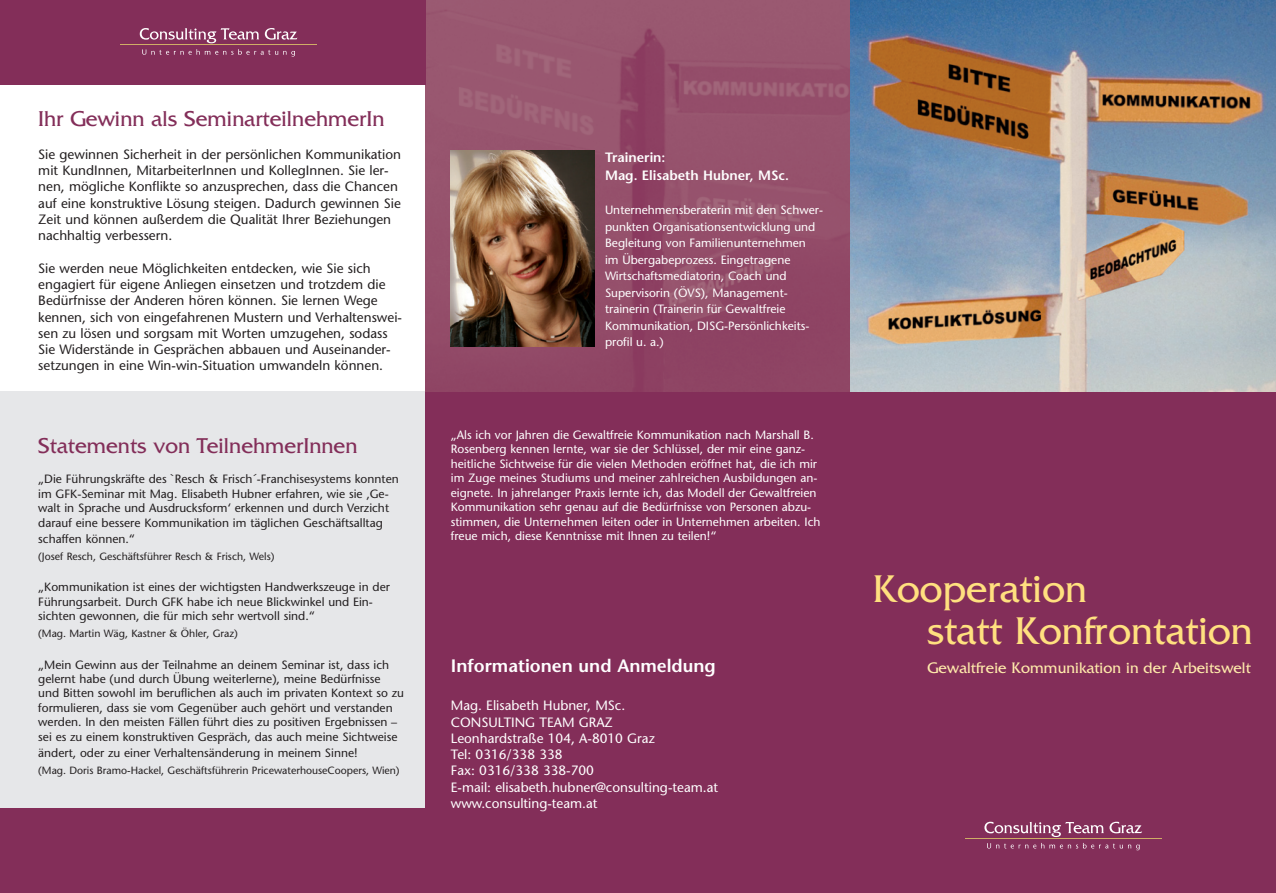
<style>
.page{position:relative;width:1276px;height:893px;background:#fff}
.page>*{position:absolute;margin:0;border:0;box-sizing:border-box;transform-origin:0 0}
.t1{font:40.5px/42px "Friz Quadrata";color:#ffe07f}
.t2{font:22.5px "Friz Quadrata";color:#832e59}
.t3{font:600 18px "Stone Sans";color:#fff}
.t4{font:15.9px "Friz Quadrata";letter-spacing:.005em;color:#ffeaab}
.t5{font:13.5px/16.2px "Stone Sans";color:#231f20}
.t6{font:13.5px "Stone Sans";color:#fff}
.t7{font:600 13.5px "Stone Sans";color:#fff}
.t8{font:12px/14.4px "Stone Sans";color:#231f20}
.t9{font:12px/16.5px "Stone Sans";color:#fff}
.t10{font:10.5px "Stone Sans";color:#231f20}
</style>
<div class="page">
<div style="left:0;top:392px;width:429px;height:501px;background:#e6e7e9"></div>
<div style="left:425px;top:0;width:851px;height:893px;background:#832e59"></div>
<hr style="left:965px;top:838px;width:196px;height:1px;background:#cfad66">
<svg style="left:984px;top:822px;width:158px;height:15px"></svg>
<svg style="left:987px;top:843px;width:152px;height:7px"></svg>
<img style="left:425px;top:0;width:851px;height:391px">
<img style="left:451px;top:151px;width:143px;height:195px">
<div style="left:0;top:0;width:425px;height:85px;background:#832e59"></div>
<hr style="left:120px;top:45px;width:197px;height:1px;background:#cfad66">
<svg style="left:140px;top:28px;width:119px;height:15px"></svg>
<svg style="left:265px;top:28px;width:32px;height:12px"></svg>
<svg style="left:142px;top:49px;width:153px;height:8px"></svg>
<div style="left:0;top:808px;width:435px;height:85px;background:#832e59"></div>
<p class="t2" style="left:38px;top:106px;width:348px">Ihr Gewinn als SeminarteilnehmerIn</p>
<p class="t5" style="left:38px;top:146px;width:364px">Sie gewinnen Sicherheit in der persönlichen Kommunikation mit KundInnen, MitarbeiterInnen und KollegInnen. Sie ler&shy;nen, mögliche Konflikte so anzusprechen, dass die Chancen auf eine konstruktive Lösung steigen. Dadurch gewinnen Sie Zeit und können außerdem die Qualität Ihrer Beziehungen nachhaltig verbessern.</p>
<p class="t5" style="left:38px;top:260px;width:365px">Sie werden neue Möglichkeiten entdecken, wie Sie sich engagiert für eigene Anliegen einsetzen und trotzdem die Bedürfnisse der Anderen hören können. Sie lernen Wege kennen, sich von eingefahrenen Mustern und Verhaltenswei&shy;sen zu lösen und sorgsam mit Worten umzugehen, sodass Sie Widerstände in Gesprächen abbauen und Auseinander&shy;setzungen in eine Win-win-Situation umwandeln können.</p>
<p class="t2" style="left:38px;top:433px;width:321px">Statements von TeilnehmerInnen</p>
<p class="t8" style="left:38px;top:472px;width:362px">„Die Führungskräfte des `Resch &amp; Frisch´-Franchisesystems konnten im GFK-Seminar mit Mag. Elisabeth Hubner erfahren, wie sie ‚Ge&shy;walt in Sprache und Ausdrucksform‘ erkennen und durch Verzicht darauf eine bessere Kommunikation im täglichen Geschäftsalltag</p>
<p class="t8" style="left:38px;top:532px;width:98px">schaffen können.“</p>
<p class="t10" style="left:38px;top:550px;width:238px">(Josef Resch, Geschäftsführer Resch &amp; Frisch, Wels)</p>
<p class="t8" style="left:38px;top:580px;width:353px">„Kommunikation ist eines der wichtigsten Handwerkszeuge in der<br>Führungsarbeit. Durch GFK habe ich neue Blickwinkel und Ein&shy;sichten gewonnen, die für mich sehr wertvoll sind.“</p>
<p class="t10" style="left:38px;top:627px;width:201px">(Mag. Martin Wäg, Kastner &amp; Öhler, Graz)</p>
<p class="t8" style="left:38px;top:657px;width:367px">„Mein Gewinn aus der Teilnahme an deinem Seminar ist, dass ich gelernt habe (und durch Übung weiterlerne), meine Bedürfnisse und Bitten sowohl im beruflichen als auch im privaten Kontext so zu formulieren, dass sie vom Gegenüber auch gehört und verstanden werden. In den meisten Fällen führt dies zu positiven Ergebnissen – sei es zu einem konstruktiven Gespräch, das auch meine Sichtweise</p>
<p class="t8" style="left:38px;top:746px;width:321px">ändert, oder zu einer Verhaltensänderung in meinem Sinne!</p>
<p class="t10" style="left:38px;top:764px;width:363px">(Mag. Doris Bramo-Hackel, Geschäftsführerin PricewaterhouseCoopers, Wien)</p>
<p class="t7" style="left:605px;top:149px;width:62px">Trainerin:</p>
<p class="t7" style="left:605px;top:167px;width:185px">Mag. Elisabeth Hubner, MSc.</p>
<p class="t9" style="left:605px;top:202px;width:219px">Unternehmensberaterin mit den Schwer&shy;punkten Organisationsentwicklung und Begleitung von Familienunternehmen<br>im Übergabeprozess. Eingetragene Wirtschaftsmediatorin, Coach und Super-visorin (ÖVS), Management&shy;trainerin (Trainerin für Gewaltfreie Kommunikation,- DISG-Persönlichkeits&shy;profil u. a.)</p>
<p class="t9" style="left:451px;top:427px;width:371px;line-height:14.4px">„Als ich vor Jahren die Gewaltfreie Kommunikation nach Marshall B.<br>Rosenberg kennen lernte, war sie der Schlüssel, der mir eine ganz&shy;heitliche Sichtweise für die vielen Methoden eröffnet hat, die ich mir im Zuge meines Studiums und meiner zahlreichen Ausbildungen an&shy;eignete. In jahrelanger Praxis lernte ich, das Modell der Gewaltfreien Kommunikation sehr genau auf die Bedürfnisse von Personen abzu&shy;stimmen, die Unternehmen leiten oder in Unternehmen arbeiten. Ich freue mich, diese Kenntnisse mit Ihnen zu teilen!“</p>
<p class="t1" style="left:927px;top:567px;width:327px;text-indent:-54px">Kooperation<br>statt Konfrontation</p>
<p class="t3" style="left:451px;top:655px;width:266px">Informationen und Anmeldung</p>
<p class="t4" style="left:927px;top:659px;width:325px">Gewaltfreie Kommunikation in der Arbeitswelt</p>
<p class="t6" style="left:451px;top:697px;width:176px">Mag. Elisabeth Hubner, MSc.</p>
<p class="t6" style="left:451px;top:714px;width:163px">CONSULTING TEAM GRAZ</p>
<p class="t6" style="left:451px;top:730px;width:205px">Leonhardstraße 104, A-8010 Graz</p>
<p class="t6" style="left:451px;top:746px;width:113px">Tel: 0316/338 338</p>
<p class="t6" style="left:451px;top:762px;width:145px">Fax: 0316/338 338-700</p>
<p class="t6" style="left:451px;top:779px;width:269px">E-mail: elisabeth.hubner@consulting-team.at</p>
<p class="t6" style="left:451px;top:795px;width:148px">www.consulting-team.at</p>
</div>
